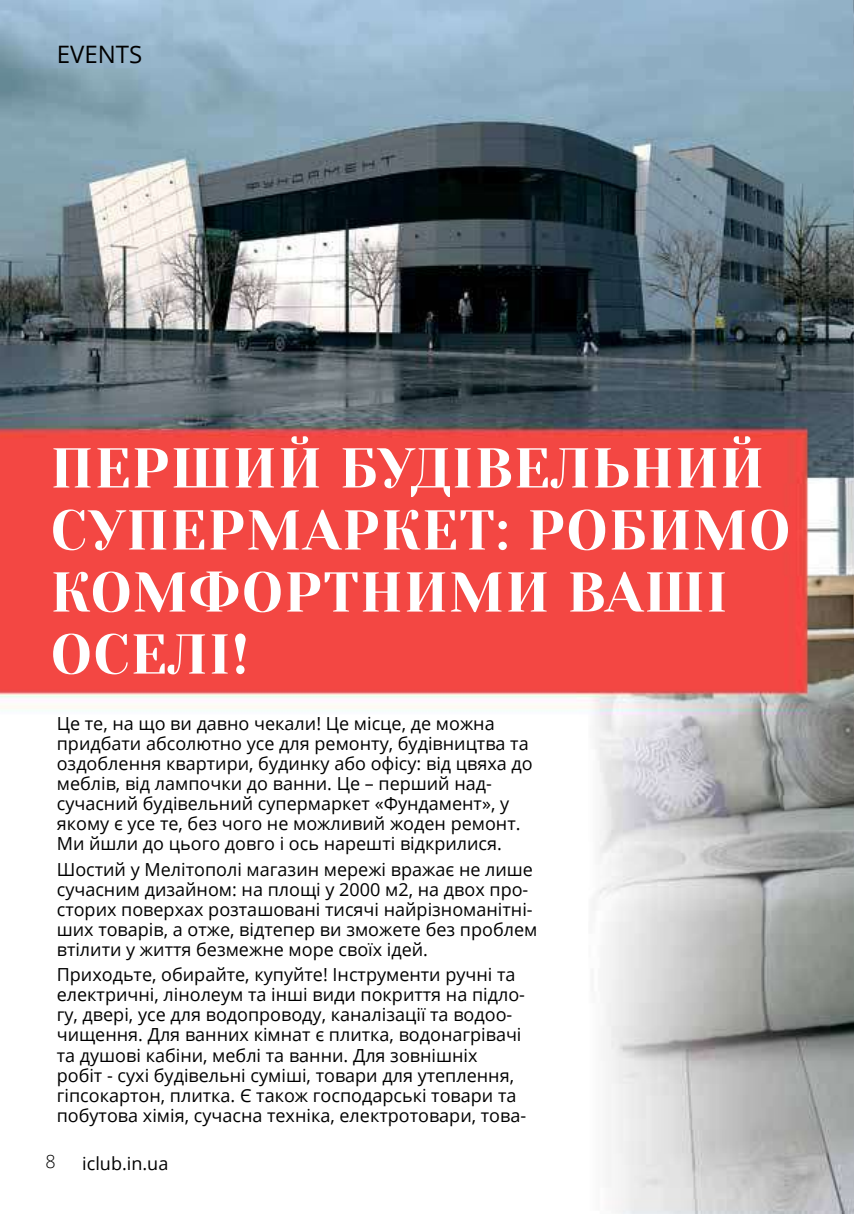
<style>
.page{position:relative;width:854px;height:1214px;background:#fff}
.page>*{position:absolute;margin:0;border:0;box-sizing:border-box;transform-origin:0 0}
.t1{font:56px/62px "Yeseva One";letter-spacing:.02em;color:#fff}
.t2{font:24px "Open Sans";color:#000}
.t3{font:18px/20px "Open Sans";color:#000}
.t4{font:300 18px "Open Sans";color:#000}
</style>
<div class="page">
<img style="left:0;top:0;width:853px;height:1213px">
<h2 class="t2" style="left:57px;top:38px;width:87px">EVENTS</h2>
<h1 class="t1" style="left:51px;top:439px;width:741px">ПЕРШИЙ БУДІВЕЛЬНИЙ<br>СУПЕРМАРКЕТ: РОБИМО<br>КОМФОРТНИМИ ВАШІ<br>ОСЕЛІ!</h1>
<p class="t3" style="left:57px;top:713px;width:477px">Це те, на що ви давно чекали! Це місце, де можна придбати абсолютно усе для ремонту, будівництва та оздоблення квартири, будинку або офісу: від цвяха до меблів, від лампочки до ванни. Це – перший над&shy;сучасний будівельний супермаркет «Фундамент», у якому є усе те, без чого не можливий жоден ремонт.<br>Ми йшли до цього довго і ось нарешті відкрилися.</p>
<p class="t3" style="left:57px;top:858px;width:482px">Шостий у Мелітополі магазин мережі вражає не лише сучасним дизайном: на площі у 2000 м2, на двох про&shy;сторих поверхах розташовані тисячі найрізноманітні&shy;ших товарів, а отже, відтепер ви зможете без проблем втілити у життя безмежне море своїх ідей.</p>
<p class="t3" style="left:57px;top:964px;width:470px">Приходьте, обирайте, купуйте! Інструменти ручні та електричні, лінолеум та інші види покриття на підло&shy;гу, двері, усе для водопроводу, каналізації та водоо&shy;чищення. Для ванних кімнат є плитка, водонагрівачі та душові кабіни, меблі та ванни. Для зовнішніх робіт - сухі будівельні суміші, товари для утеплення, гіпсокартон, плитка. Є також господарські товари та побутова хімія, сучасна техніка, електротовари, това-</p>
<p class="t4" style="left:45px;top:1149px;width:12px">8</p>
<p class="t3" style="left:82px;top:1152px;width:88px">iclub.in.ua</p>
</div>
